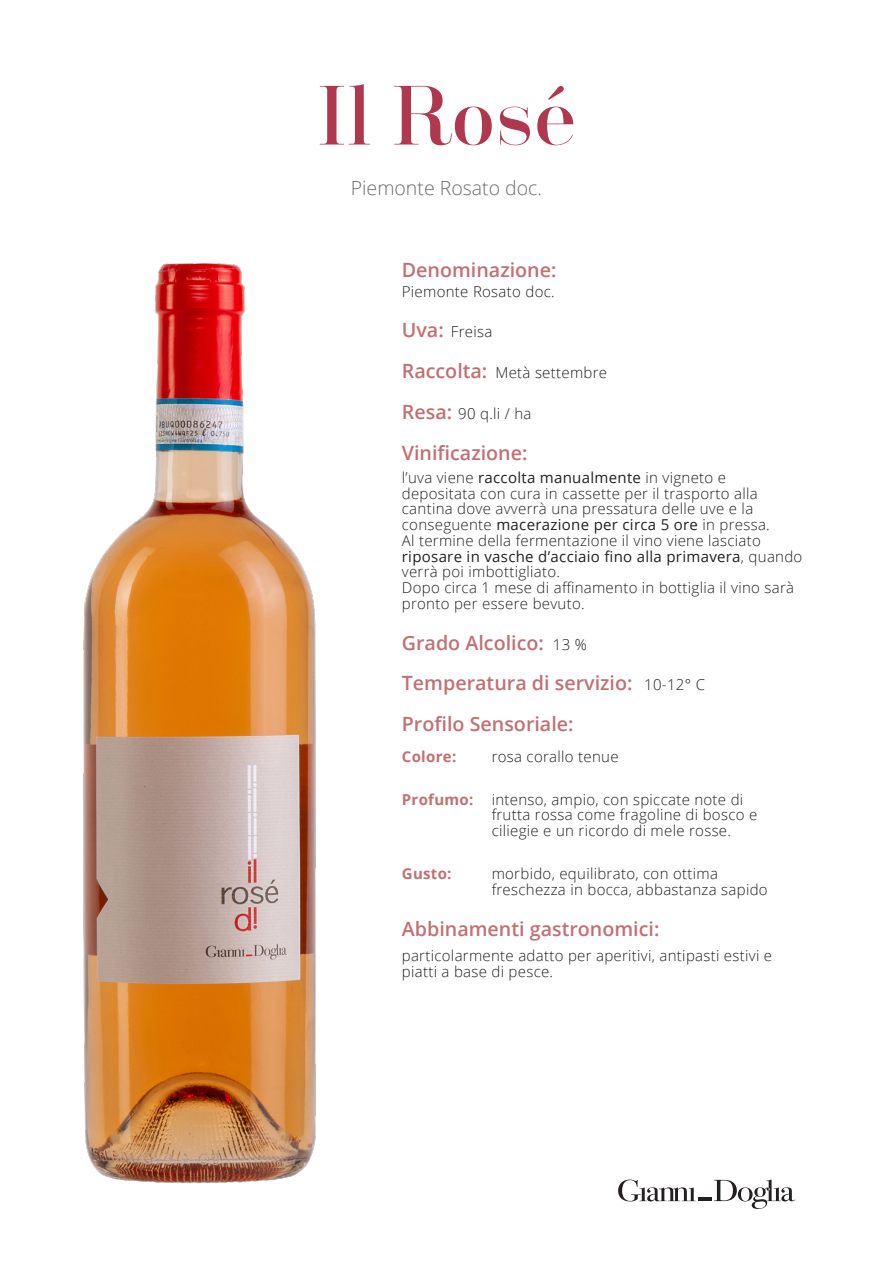
<style>
.page{position:relative;width:893px;height:1263px;background:#fff}
.page>*{position:absolute;margin:0;border:0;box-sizing:border-box;transform-origin:0 0}
.t1{font:78.15px "Santis";color:#af384e}
.t2{font:600 19.65px "Open Sans";color:#c27072}
.t3{font:300 19.5px "Open Sans";color:#6c6d70}
.t4{font:300 15px/15.8px "Open Sans";letter-spacing:.02em;color:#231f20}
.t5{font:700 15px "Open Sans";letter-spacing:.02em;color:#c27072}
.s1{font-weight:400}
</style>
<div class="page">
<hr style="left:698px;top:1198px;width:14px;height:3px;background:#231f20">
<svg style="left:618px;top:1179px;width:78px;height:22px"></svg>
<svg style="left:714px;top:1179px;width:81px;height:30px"></svg>
<img style="left:83px;top:263px;width:233px;height:921px">
<p class="t1" style="left:317px;top:72px;width:261px">Il Rosé</p>
<p class="t3" style="left:351px;top:175px;width:193px">Piemonte Rosato doc.</p>
<p class="t2" style="left:402px;top:257px;width:156px">Denominazione:</p>
<p class="t4" style="left:402px;top:283px;width:154px">Piemonte Rosato doc.</p>
<p class="t2" style="left:402px;top:317px;width:43px">Uva:</p>
<p class="t4" style="left:451px;top:324px;width:43px">Freisa</p>
<p class="t2" style="left:402px;top:357px;width:87px">Raccolta:</p>
<p class="t4" style="left:495px;top:364px;width:113px">Metà settembre</p>
<p class="t2" style="left:402px;top:398px;width:52px">Resa:</p>
<p class="t4" style="left:458px;top:405px;width:75px">90 q.li / ha</p>
<p class="t2" style="left:402px;top:439px;width:127px">Vinificazione:</p>
<p class="t4" style="left:402px;top:469px;width:402px">l’uva viene <span class="s1">raccolta manualmente</span> in vigneto e depositata con cura in cassette per il trasporto alla cantina dove avverrà una pressatura delle uve e la conseguente <span class="s1">macerazione per circa 5 ore</span> in pressa.<br>Al termine della fermentazione il vino viene lasciato <span class="s1">riposare in vasche d’acciaio fino alla primavera</span>, quando verrà poi imbottigliato.</p>
<p class="t4" style="left:402px;top:579px;width:394px">Dopo circa 1 mese di affinamento in bottiglia il vino sarà pronto per essere bevuto.</p>
<p class="t2" style="left:402px;top:629px;width:144px">Grado Alcolico:</p>
<p class="t4" style="left:553px;top:636px;width:36px">13 %</p>
<p class="t2" style="left:402px;top:670px;width:232px">Temperatura di servizio:</p>
<p class="t4" style="left:644px;top:677px;width:62px">10-12° C</p>
<p class="t2" style="left:402px;top:710px;width:173px">Profilo Sensoriale:</p>
<p class="t5" style="left:402px;top:745px;width:56px">Colore:</p>
<p class="t4" style="left:492px;top:748px;width:128px">rosa corallo tenue</p>
<p class="t5" style="left:402px;top:789px;width:73px">Profumo:</p>
<p class="t4" style="left:492px;top:791px;width:267px">intenso, ampio, con spiccate note di frutta rossa come fragoline di bosco e ciliegie e un ricordo di mele rosse.</p>
<p class="t5" style="left:402px;top:863px;width:51px">Gusto:</p>
<p class="t4" style="left:492px;top:865px;width:278px">morbido, equilibrato, con ottima freschezza in bocca, abbastanza sapido</p>
<p class="t2" style="left:402px;top:915px;width:259px">Abbinamenti gastronomici:</p>
<p class="t4" style="left:402px;top:946px;width:372px;line-height:16.5px">particolarmente adatto per aperitivi, antipasti estivi e piatti a base di pesce.</p>
</div>
